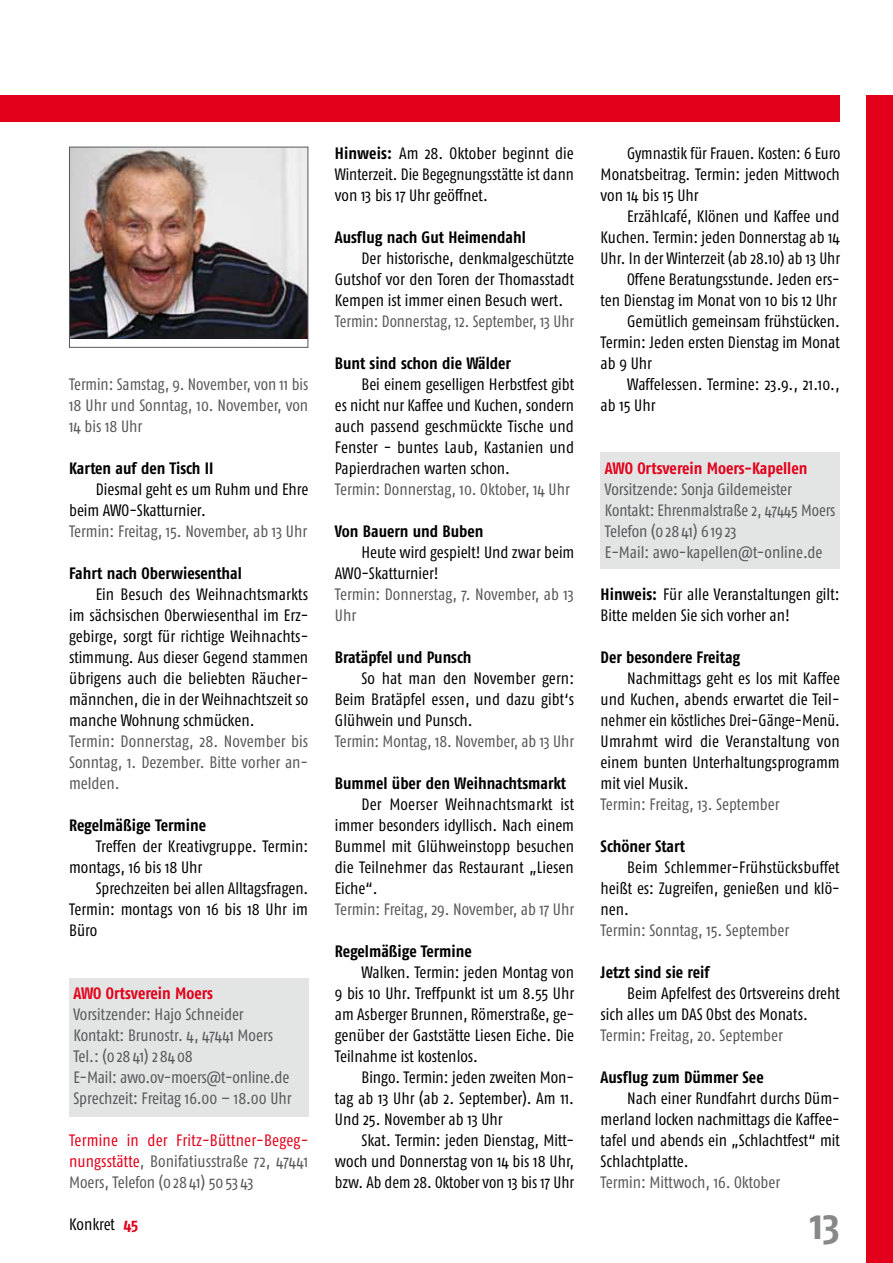
<style>
.page{position:relative;width:893px;height:1263px;background:#fff}
.page>*{position:absolute;margin:0;border:0;box-sizing:border-box;transform-origin:0 0}
.t1{font:700 42px "Fago Co";color:#87888a}
.t2{font:16.5px/21px "Fago Co";color:#000;text-align:justify}
.t3{font:16.5px/21px "Fago Co";color:#58585a;text-align:justify}
.t4{font:700 16.5px "Fago Co";color:#000}
.t5{font:700 16.5px "Fago Co";color:#e2001a}
.s1{color:#e2001a}
.s2{font-weight:700;color:#e2001a}
.s3{font-weight:700}
</style>
<div class="page">
<div style="left:866px;top:96px;width:27px;height:1167px;background:#e2001a"></div>
<div style="left:601px;top:453px;width:239px;height:116px;background:#e3e4e4"></div>
<div style="left:69px;top:978px;width:239px;height:139px;background:#e3e4e4"></div>
<div style="left:0;top:96px;width:308px;height:26px;background:#e2001a"></div>
<div style="left:69px;top:96px;width:771px;height:26px;background:#e2001a"></div>
<img style="left:71px;top:149px;width:235px;height:189px">
<div style="left:69px;top:147px;width:239px;height:201px;border:1px solid #58585a"></div>
<p class="t3" style="left:69px;top:373px;width:241px">Termin: Samstag, 9. November, von 11 bis 18 Uhr und Sonntag, 10. November, von 14 bis 18 Uhr</p>
<p class="t4" style="left:69px;top:458px;width:146px">Karten auf den Tisch II</p>
<p class="t2" style="left:69px;top:478px;width:241px;text-indent:27px">Diesmal geht es um Ruhm und Ehre beim AWO-Skatturnier.</p>
<p class="t3" style="left:69px;top:520px;width:240px">Termin: Freitag, 15. November, ab 13 Uhr</p>
<p class="t4" style="left:69px;top:563px;width:174px">Fahrt nach Oberwiesenthal</p>
<p class="t2" style="left:69px;top:583px;width:241px;text-indent:27px">Ein Besuch des Weihnachtsmarkts im sächsischen Oberwiesenthal im Erz&shy;gebirge, sorgt für richtige Weihnachts&shy;stimmung. Aus dieser Gegend stammen übrigens auch die beliebten Räucher&shy;männchen, die in der Weihnachtszeit so manche Wohnung schmücken.</p>
<p class="t3" style="left:69px;top:730px;width:241px">Termin: Donnerstag, 28. November bis Sonntag, 1. Dezember. Bitte vorher an&shy;melden.</p>
<p class="t4" style="left:69px;top:815px;width:138px">Regelmäßige Termine</p>
<p class="t2" style="left:69px;top:835px;width:241px;text-indent:27px">Treffen der Kreativgruppe. Termin: montags, 16 bis 18 Uhr</p>
<p class="t2" style="left:69px;top:877px;width:241px;text-indent:27px">Sprechzeiten bei allen Alltagsfragen.<br>Termin: montags von 16 bis 18 Uhr im Büro</p>
<p class="t5" style="left:73px;top:983px;width:141px">AWO Ortsverein Moers</p>
<p class="t3" style="left:73px;top:1003px;width:220px;text-align:left">Vorsitzender: Hajo Schneider<br>Kontakt: Brunostr. 4, 47441 Moers<br>Tel.: (0 28 41) 28408<br>E-Mail: awo.ov-moers@t-online.de<br>Sprechzeit: Freitag 16.00 – 18.00 Uhr</p>
<p class="t3" style="left:69px;top:1129px;width:241px"><span class="s1">Termine in der Fritz-Büttner-Begeg&shy;nungsstätte</span>, Bonifatiusstraße 72, 47441<br>Moers, Telefon (0 28 41) 50 53 43</p>
<p class="t2" style="left:69px;top:1213px;width:71px">Konkret <span class="s2">45</span></p>
<p class="t2" style="left:335px;top:142px;width:241px"><span class="s3">Hinweis:</span> Am 28. Oktober beginnt die Winterzeit. Die Begegnungsstätte ist dann von 13 bis 17 Uhr geöffnet.</p>
<p class="t4" style="left:335px;top:227px;width:193px">Ausflug nach Gut Heimendahl</p>
<p class="t2" style="left:335px;top:247px;width:241px;text-indent:27px">Der historische, denkmalgeschützte Gutshof vor den Toren der Thomasstadt Kempen ist immer einen Besuch wert.</p>
<p class="t3" style="left:335px;top:310px;width:241px">Termin: Donnerstag, 12. September, 13 Uhr</p>
<p class="t4" style="left:335px;top:353px;width:178px">Bunt sind schon die Wälder</p>
<p class="t2" style="left:335px;top:373px;width:241px;text-indent:27px">Bei einem geselligen Herbstfest gibt es nicht nur Kaffee und Kuchen, sondern auch passend geschmückte Tische und Fenster - buntes Laub, Kastanien und Papierdrachen warten schon.</p>
<p class="t3" style="left:335px;top:478px;width:237px">Termin: Donnerstag, 10. Oktober, 14 Uhr</p>
<p class="t4" style="left:335px;top:521px;width:150px">Von Bauern und Buben</p>
<p class="t2" style="left:335px;top:541px;width:241px;text-indent:27px">Heute wird gespielt! Und zwar beim<br>AWO-Skatturnier!</p>
<p class="t3" style="left:335px;top:583px;width:241px">Termin: Donnerstag, 7. November, ab 13<br>Uhr</p>
<p class="t4" style="left:335px;top:647px;width:138px">Bratäpfel und Punsch</p>
<p class="t2" style="left:335px;top:667px;width:241px;text-indent:27px">So hat man den November gern:<br>Beim Bratäpfel essen, und dazu gibt‘s Glühwein und Punsch.</p>
<p class="t3" style="left:335px;top:730px;width:241px">Termin: Montag, 18. November, ab 13 Uhr</p>
<p class="t4" style="left:335px;top:773px;width:233px">Bummel über den Weihnachtsmarkt</p>
<p class="t2" style="left:335px;top:793px;width:241px;text-indent:27px">Der Moerser Weihnachtsmarkt ist immer besonders idyllisch. Nach einem Bummel mit Glühweinstopp besuchen die Teilnehmer das Restaurant „Liesen Eiche“.</p>
<p class="t3" style="left:335px;top:898px;width:241px">Termin: Freitag, 29. November, ab 17 Uhr</p>
<p class="t4" style="left:335px;top:941px;width:138px">Regelmäßige Termine</p>
<p class="t2" style="left:335px;top:961px;width:241px;text-indent:27px">Walken. Termin: jeden Montag von 9 bis 10 Uhr. Treffpunkt ist um 8.55 Uhr am Asberger Brunnen, Römerstraße, ge&shy;genüber der Gaststätte Liesen Eiche. Die Teilnahme ist kostenlos.</p>
<p class="t2" style="left:335px;top:1066px;width:241px;text-indent:27px">Bingo. Termin: jeden zweiten Mon&shy;tag ab 13 Uhr (ab 2. September). Am 11.<br>Und 25. November ab 13 Uhr</p>
<p class="t2" style="left:335px;top:1129px;width:241px;text-indent:27px">Skat. Termin: jeden Dienstag, Mitt&shy;woch und Donnerstag von 14 bis 18 Uhr, bzw. Ab dem 28. Oktober von 13 bis 17 Uhr</p>
<p class="t2" style="left:601px;top:142px;width:241px;text-indent:27px">Gymnastik für Frauen. Kosten: 6 Euro Monatsbeitrag. Termin: jeden Mittwoch von 14 bis 15 Uhr</p>
<p class="t2" style="left:627px;top:205px;width:214px">Erzählcafé, Klönen und Kaffee und</p>
<p class="t2" style="left:601px;top:226px;width:241px">Kuchen. Termin: jeden Donnerstag ab 14</p>
<p class="t2" style="left:601px;top:247px;width:241px">Uhr. In der Winterzeit (ab 28.10) ab 13 Uhr</p>
<p class="t2" style="left:627px;top:268px;width:214px">Offene Beratungsstunde. Jeden ers-</p>
<p class="t2" style="left:601px;top:289px;width:238px">ten Dienstag im Monat von 10 bis 12 Uhr</p>
<p class="t2" style="left:627px;top:310px;width:214px">Gemütlich gemeinsam frühstücken.</p>
<p class="t2" style="left:601px;top:331px;width:241px">Termin: Jeden ersten Dienstag im Monat</p>
<p class="t2" style="left:601px;top:352px;width:53px">ab 9 Uhr</p>
<p class="t2" style="left:627px;top:373px;width:214px">Waffelessen. Termine: 23.9., 21.10.,</p>
<p class="t2" style="left:601px;top:394px;width:56px">ab 15 Uhr</p>
<p class="t5" style="left:605px;top:458px;width:204px">AWO Ortsverein Moers-Kapellen</p>
<p class="t3" style="left:605px;top:478px;width:232px;text-align:left">Vorsitzende: Sonja Gildemeister Kontakt: Ehrenmalstraße 2, 47445 Moers Telefon (0 28 41) 6 19 23<br>E-Mail: awo-kapellen@t-online.de</p>
<p class="t2" style="left:601px;top:583px;width:241px"><span class="s3">Hinweis:</span> Für alle Veranstaltungen gilt:<br>Bitte melden Sie sich vorher an!</p>
<p class="t4" style="left:601px;top:647px;width:141px">Der besondere Freitag</p>
<p class="t2" style="left:601px;top:667px;width:241px;text-indent:27px">Nachmittags geht es los mit Kaffee und Kuchen, abends erwartet die Teil&shy;nehmer ein köstliches Drei-Gänge-Menü.<br>Umrahmt wird die Veranstaltung von einem bunten Unterhaltungsprogramm mit viel Musik.</p>
<p class="t3" style="left:601px;top:793px;width:180px">Termin: Freitag, 13. September</p>
<p class="t4" style="left:601px;top:836px;width:86px">Schöner Start</p>
<p class="t2" style="left:601px;top:856px;width:241px;text-indent:27px">Beim Schlemmer-Frühstücksbuffet heißt es: Zugreifen, genießen und klö&shy;nen.</p>
<p class="t3" style="left:601px;top:919px;width:190px">Termin: Sonntag, 15. September</p>
<p class="t4" style="left:601px;top:962px;width:110px">Jetzt sind sie reif</p>
<p class="t2" style="left:601px;top:982px;width:241px;text-indent:27px">Beim Apfelfest des Ortsvereins dreht sich alles um DAS Obst des Monats.</p>
<p class="t3" style="left:601px;top:1024px;width:184px">Termin: Freitag, 20. September</p>
<p class="t4" style="left:601px;top:1067px;width:165px">Ausflug zum Dümmer See</p>
<p class="t2" style="left:601px;top:1087px;width:241px;text-indent:27px">Nach einer Rundfahrt durchs Düm&shy;merland locken nachmittags die Kaffee&shy;tafel und abends ein „Schlachtfest“ mit Schlachtplatte.</p>
<p class="t3" style="left:601px;top:1171px;width:181px">Termin: Mittwoch, 16. Oktober</p>
<h1 class="t1" style="left:810px;top:1200px;width:32px">13</h1>
</div>
